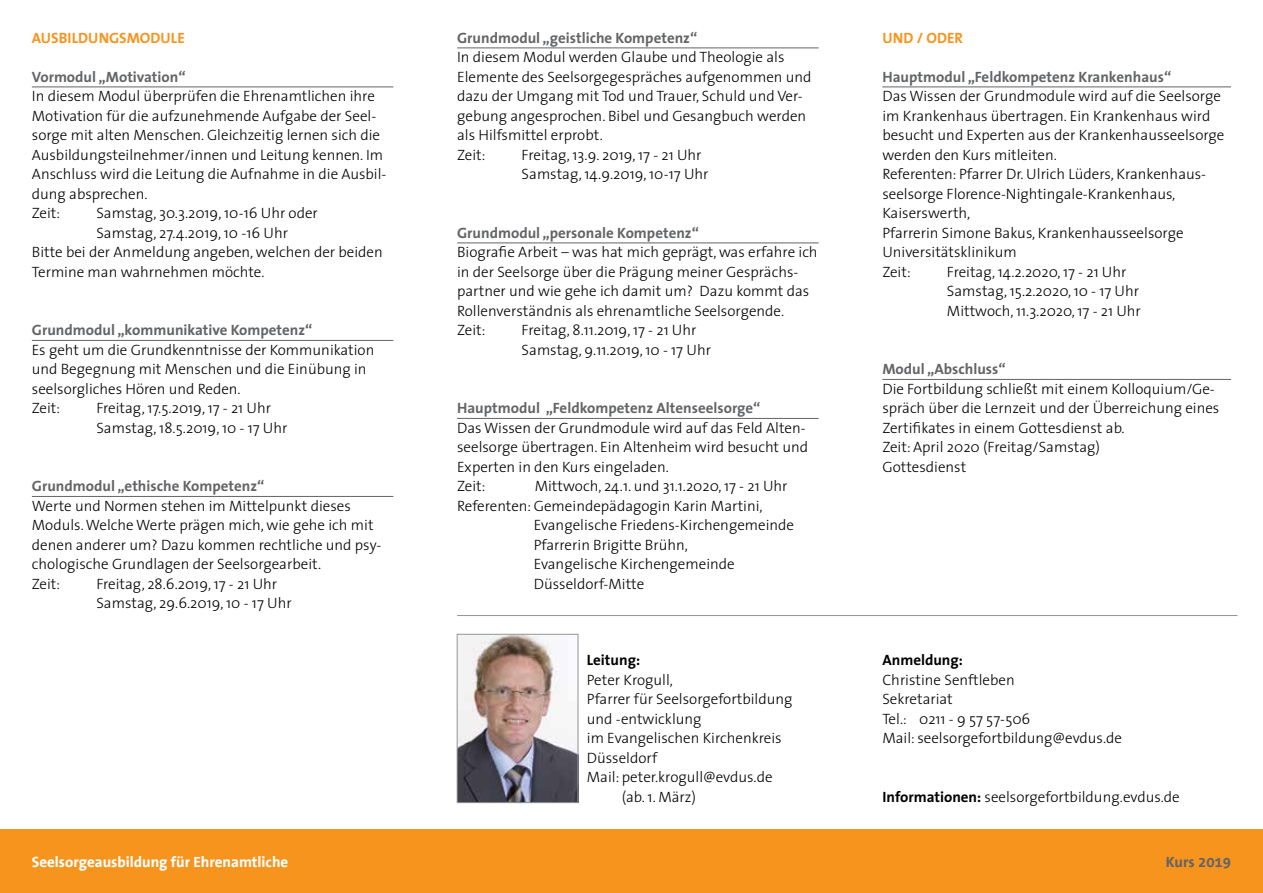
<style>
.page{position:relative;width:1263px;height:893px;background:#fff}
.page>*{position:absolute;margin:0;border:0;box-sizing:border-box;transform-origin:0 0}
.t1{font:300 15px/19.5px "The Sans";color:#000}
.t2{font:700 15px "The Sans";color:#636466}
.t3{font:700 15px "The Sans Office";color:#fff}
.t4{font:700 15px "The Sans";color:#000}
.t5{font:700 15px "The Sans";letter-spacing:.145em;color:#f7941e}
.t6{font:700 15px "The Sans";letter-spacing:.08em;color:#f7941e}
.t7{font:700 15px "The Sans Office";color:#636466}
.s1{font-weight:700}
</style>
<div class="page">
<hr style="left:32px;top:87px;width:361px;height:1px;background:#636466">
<hr style="left:32px;top:340px;width:361px;height:1px;background:#636466">
<hr style="left:32px;top:496px;width:361px;height:1px;background:#636466">
<hr style="left:457px;top:48px;width:362px;height:1px;background:#636466">
<hr style="left:457px;top:243px;width:362px;height:1px;background:#636466">
<hr style="left:457px;top:418px;width:362px;height:1px;background:#636466">
<hr style="left:882px;top:87px;width:349px;height:1px;background:#636466">
<hr style="left:882px;top:379px;width:349px;height:1px;background:#636466">
<div style="left:0;top:829px;width:1263px;height:64px;background:#f7941e"></div>
<img style="left:459px;top:636px;width:117px;height:165px">
<div style="left:457px;top:634px;width:121px;height:169px;border:1px solid #939598"></div>
<hr style="left:457px;top:615px;width:780px;height:1px;background:#939598">
<p class="t5" style="left:32px;top:25px;width:154px">Ausbildungsmodule</p>
<p class="t2" style="left:32px;top:64px;width:155px">Vormodul „Motivation“</p>
<p class="t1" style="left:32px;top:86px;width:356px">In diesem Modul überprüfen die Ehrenamtlichen ihre Motivation für die aufzunehmende Aufgabe der Seel&shy;sorge mit alten Menschen. Gleichzeitig lernen sich die Ausbildungsteilnehmer/innen und Leitung kennen. Im Anschluss wird die Leitung die Aufnahme in die Ausbil&shy;dung absprechen.<br>Zeit:</p>
<p class="t1" style="left:96px;top:203px;width:223px">Samstag, 30.3.2019, 10-16 Uhr oder</p>
<p class="t1" style="left:96px;top:222px;width:193px">Samstag, 27.4.2019, 10 -16 Uhr</p>
<p class="t1" style="left:32px;top:242px;width:352px">Bitte bei der Anmeldung angeben, welchen der beiden</p>
<p class="t1" style="left:32px;top:261px;width:234px">Termine man wahrnehmen möchte.</p>
<p class="t2" style="left:32px;top:318px;width:282px">Grundmodul „kommunikative Kompetenz“</p>
<p class="t1" style="left:32px;top:339px;width:344px">Es geht um die Grundkenntnisse der Kommunikation und Begegnung mit Menschen und die Einübung in seelsorgliches Hören und Reden.<br>Zeit:</p>
<p class="t1" style="left:96px;top:398px;width:193px">Freitag, 17.5.2019, 17 - 21 Uhr<br>Samstag, 18.5.2019, 10 - 17 Uhr</p>
<p class="t2" style="left:32px;top:474px;width:234px">Grundmodul „ethische Kompetenz“</p>
<p class="t1" style="left:32px;top:495px;width:351px">Werte und Normen stehen im Mittelpunkt dieses Moduls. Welche Werte prägen mich, wie gehe ich mit denen anderer um? Dazu kommen rechtliche und psy&shy;chologische Grundlagen der Seelsorgearbeit.<br>Zeit:</p>
<p class="t1" style="left:96px;top:573px;width:197px">Freitag, 28.6.2019, 17 - 21 Uhr<br>Samstag, 29.6.2019, 10 - 17 Uhr</p>
<p class="t2" style="left:457px;top:25px;width:242px">Grundmodul „geistliche Kompetenz“</p>
<p class="t1" style="left:457px;top:47px;width:356px">In diesem Modul werden Glaube und Theologie als Elemente des Seelsorgegespräches aufgenommen und dazu der Umgang mit Tod und Trauer, Schuld und Ver&shy;gebung angesprochen. Bibel und Gesangbuch werden als Hilfsmittel erprobt.<br>Zeit:</p>
<p class="t1" style="left:522px;top:144px;width:188px">Freitag, 13.9. 2019, 17 - 21 Uhr<br>Samstag, 14.9.2019, 10-17 Uhr</p>
<p class="t2" style="left:457px;top:220px;width:243px">Grundmodul „personale Kompetenz“</p>
<p class="t1" style="left:457px;top:242px;width:362px">Biografie Arbeit – was hat mich geprägt, was erfahre ich in der Seelsorge über die Prägung meiner Gesprächs&shy;partner und wie gehe ich damit um? Dazu kommt das Rollenverständnis als ehrenamtliche Seelsorgende.<br>Zeit:</p>
<p class="t1" style="left:522px;top:320px;width:191px">Freitag, 8.11.2019, 17 - 21 Uhr<br>Samstag, 9.11.2019, 10 - 17 Uhr</p>
<p class="t2" style="left:457px;top:396px;width:305px">Hauptmodul „Feldkompetenz Altenseelsorge“</p>
<p class="t1" style="left:457px;top:417px;width:353px">Das Wissen der Grundmodule wird auf das Feld Alten&shy;seelsorge übertragen. Ein Altenheim wird besucht und Experten in den Kurs eingeladen.<br>Zeit:</p>
<p class="t1" style="left:535px;top:476px;width:254px">Mittwoch, 24.1. und 31.1.2020, 17 - 21 Uhr</p>
<p class="t1" style="left:457px;top:495px;width:307px">Referenten: Gemeindepädagogin Karin Martini,</p>
<p class="t1" style="left:534px;top:515px;width:262px">Evangelische Friedens-Kirchengemeinde</p>
<p class="t1" style="left:534px;top:534px;width:156px">Pfarrerin Brigitte Brühn,</p>
<p class="t1" style="left:534px;top:554px;width:202px">Evangelische Kirchengemeinde</p>
<p class="t1" style="left:534px;top:573px;width:112px">Düsseldorf-Mitte</p>
<p class="t4" style="left:587px;top:647px;width:55px">Leitung:</p>
<p class="t1" style="left:587px;top:669px;width:88px">Peter Krogull,</p>
<p class="t1" style="left:587px;top:689px;width:207px">Pfarrer für Seelsorgefortbildung</p>
<p class="t1" style="left:587px;top:708px;width:116px">und -entwicklung</p>
<p class="t1" style="left:587px;top:728px;width:196px">im Evangelischen Kirchenkreis</p>
<p class="t1" style="left:587px;top:747px;width:72px">Düsseldorf</p>
<p class="t1" style="left:587px;top:767px;width:187px">Mail: peter.krogull@evdus.de</p>
<p class="t1" style="left:622px;top:786px;width:76px">(ab. 1. März)</p>
<p class="t6" style="left:882px;top:25px;width:82px">UND / ODER</p>
<p class="t2" style="left:882px;top:64px;width:290px">Hauptmodul „Feldkompetenz Krankenhaus“</p>
<p class="t1" style="left:882px;top:86px;width:343px">Das Wissen der Grundmodule wird auf die Seelsorge im Krankenhaus übertragen. Ein Krankenhaus wird besucht und Experten aus der Krankenhausseelsorge werden den Kurs mitleiten.<br>Referenten: Pfarrer Dr. Ulrich Lüders, Krankenhaus&shy;seelsorge Florence-Nightingale-Krankenhaus, Kaiserswerth,<br>Pfarrerin Simone Bakus, Krankenhausseelsorge Universitätsklinikum<br>Zeit:</p>
<p class="t1" style="left:947px;top:261px;width:196px">Freitag, 14.2.2020, 17 - 21 Uhr<br>Samstag, 15.2.2020, 10 - 17 Uhr<br>Mittwoch, 11.3.2020, 17 - 21 Uhr</p>
<p class="t2" style="left:882px;top:357px;width:125px">Modul „Abschluss“</p>
<p class="t1" style="left:882px;top:378px;width:338px">Die Fortbildung schließt mit einem Kolloquium/Ge&shy;spräch über die Lernzeit und der Überreichung eines Zertifikates in einem Gottesdienst ab.<br>Zeit: April 2020 (Freitag/Samstag)<br>Gottesdienst</p>
<p class="t4" style="left:882px;top:647px;width:82px">Anmeldung:</p>
<p class="t1" style="left:882px;top:669px;width:241px">Christine Senftleben<br>Sekretariat<br>Tel.: 0211 - 9 57 57-506<br>Mail: seelsorgefortbildung@evdus.de</p>
<p class="t1" style="left:882px;top:786px;width:299px"><span class="s1">Informationen:</span> seelsorgefortbildung.evdus.de</p>
<p class="t3" style="left:32px;top:854px;width:258px">Seelsorgeausbildung für Ehrenamtliche</p>
<p class="t7" style="left:1166px;top:854px;width:67px">Kurs 2019</p>
</div>
